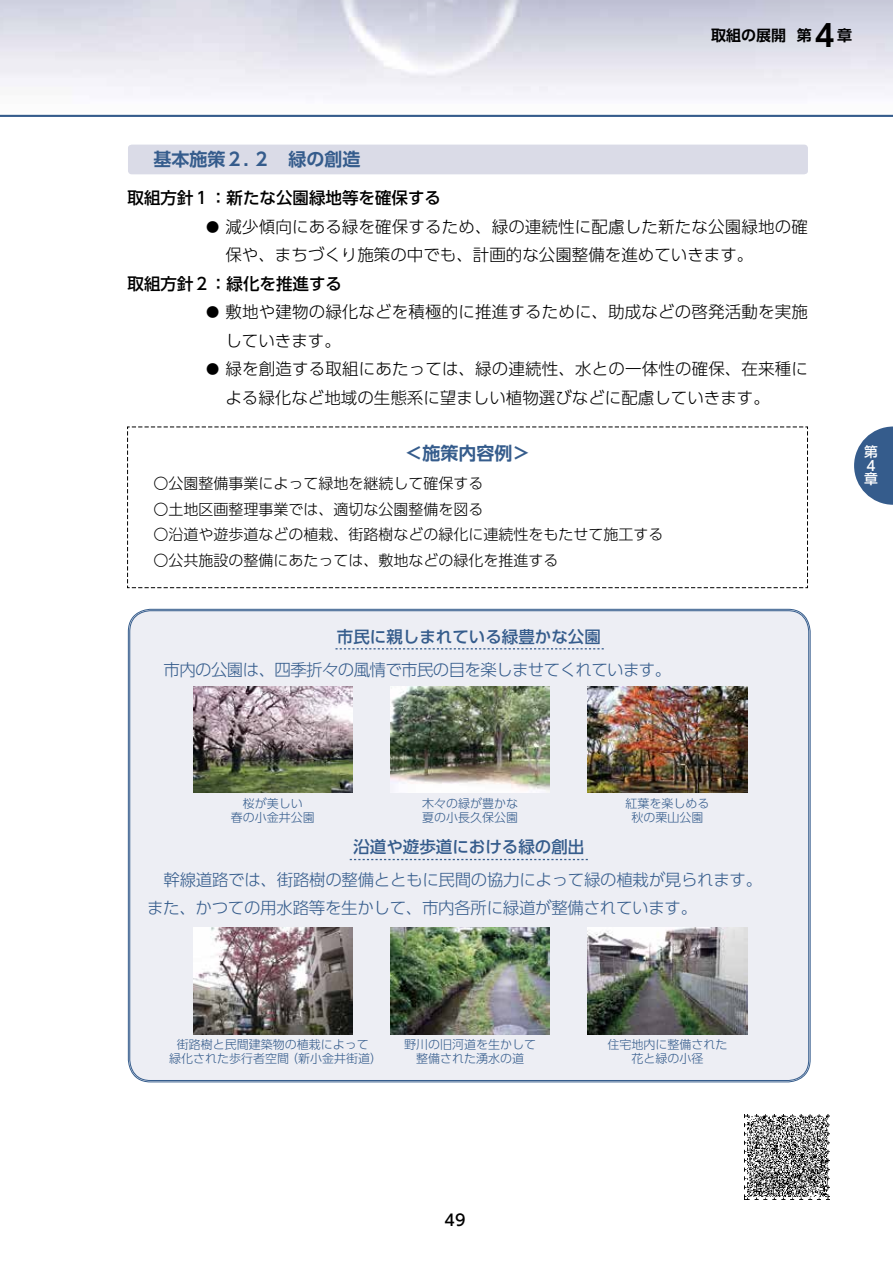
<style>
.page{position:relative;width:893px;height:1263px;background:#fff}
.page>*{position:absolute;margin:0;border:0;box-sizing:border-box;transform-origin:0 0}
.t1{font:700 18px "UD Shin Go Pro De";color:#355c8c}
.t2{font:300 16.5px/28.5px "UD Shin Go Pro";letter-spacing:.01em;color:#000}
.t3{font:300 16.5px/27.5px "UD Shin Go Pro";letter-spacing:-.02em;color:#355c8c}
.t4{font:300 16.5px "UD Shin Go Pro";letter-spacing:-.04em;color:#355c8c}
.t5{font:500 16.5px "UD Shin Go Pro";color:#000}
.t6{font:500 16.5px "UD Shin Go Pro";color:#355c8c}
.t7{font:500 15.75px "UD Shin Go Pro";color:#000}
.t8{font:300 15px/25.5px "UD Shin Go Pro";color:#000}
.t9{font:700 15px "UD Shin Go Pro De";color:#000}
.t10{font:500 13.8px/13.8px "UD Shin Go Pro";color:#fff}
.t11{font:300 12px/14.1px "UD Shin Go Pro";color:#355c8c;text-align:center}
.s1{font-size:30px}
.s2{font-size:13.2px}
</style>
<div class="page">
<svg style="left:854px;top:426px;width:39px;height:79px"></svg>
<hr style="left:0;top:115px;width:893px;height:2px;background:#355c8c">
<img style="left:744px;top:1114px;width:85px;height:85px">
<div style="left:129px;top:610px;width:680px;height:471px;background:#edeef4;border-radius:21px"></div>
<svg style="left:335px;top:648px;width:269px;height:1px"></svg>
<svg style="left:350px;top:859px;width:238px;height:1px"></svg>
<div style="left:128px;top:145px;width:680px;height:29px;background:#dadbe7"></div>
<svg style="left:127px;top:426px;width:681px;height:162px"></svg>
<img style="left:193px;top:687px;width:159px;height:106px">
<img style="left:390px;top:687px;width:160px;height:106px">
<img style="left:588px;top:687px;width:159px;height:106px">
<img style="left:193px;top:928px;width:159px;height:106px">
<img style="left:390px;top:928px;width:160px;height:106px">
<img style="left:588px;top:928px;width:159px;height:107px">
<p class="t9" style="left:711px;top:23px;width:142px">取組の展開 第 <span class="s1">4</span> 章</p>
<p class="t1" style="left:153px;top:145px;width:208px">基本施策２．２　緑の創造</p>
<p class="t5" style="left:128px;top:185px;width:315px">取組方針１：新たな公園緑地等を確保する</p>
<p class="t2" style="left:225px;top:212px;width:584px;text-indent:-19px"><span class="s2">●</span> 減少傾向にある緑を確保するため、緑の連続性に配慮した新たな公園緑地の確保や、まちづくり施策の中でも、計画的な公園整備を進めていきます。</p>
<p class="t5" style="left:128px;top:270px;width:216px">取組方針２：緑化を推進する</p>
<p class="t2" style="left:225px;top:297px;width:584px;text-indent:-19px"><span class="s2">●</span> 敷地や建物の緑化などを積極的に推進するために、助成などの啓発活動を実施していきます。</p>
<p class="t2" style="left:225px;top:354px;width:584px;text-indent:-19px"><span class="s2">●</span> 緑を創造する取組にあたっては、緑の連続性、水との一体性の確保、在来種による緑化など地域の生態系に望ましい植物選びなどに配慮していきます。</p>
<p class="t1" style="left:405px;top:439px;width:127px">＜施策内容例＞</p>
<p class="t8" style="left:153px;top:470px;width:511px">〇公園整備事業によって緑地を継続して確保する<br>〇土地区画整理事業では、適切な公園整備を図る<br>〇沿道や遊歩道などの植栽、街路樹などの緑化に連続性をもたせて施工する〇公共施設の整備にあたっては、敷地などの緑化を推進する</p>
<p class="t6" style="left:337px;top:623px;width:265px">市民に親しまれている緑豊かな公園</p>
<p class="t4" style="left:147px;top:656px;width:526px">　市内の公園は、四季折々の風情で市民の目を楽しませてくれています。</p>
<p class="t10" style="left:864px;top:444px;width:15px">第<br>4章</p>
<p class="t11" style="left:231px;top:796px;width:85px">桜が美しい<br>春の小金井公園</p>
<p class="t11" style="left:422px;top:796px;width:97px;text-align:left">木々の緑が豊かな夏の小長久保公園</p>
<p class="t11" style="left:625px;top:796px;width:85px">紅葉を楽しめる秋の栗山公園</p>
<p class="t6" style="left:353px;top:834px;width:232px">沿道や遊歩道における緑の創出</p>
<p class="t3" style="left:147px;top:866px;width:617px">　幹線道路では、街路樹の整備とともに民間の協力によって緑の植栽が見られます。また、かつての用水路等を生かして、市内各所に緑道が整備されています。</p>
<p class="t11" style="left:169px;top:1037px;width:214px">街路樹と民間建築物の植栽によって<br>緑化された歩行者空間（新小金井街道）</p>
<p class="t11" style="left:404px;top:1037px;width:133px">野川の旧河道を生かして整備された湧水の道</p>
<p class="t11" style="left:607px;top:1037px;width:121px">住宅地内に整備された花と緑の小径</p>
<p class="t7" style="left:445px;top:1207px;width:22px">49</p>
</div>
